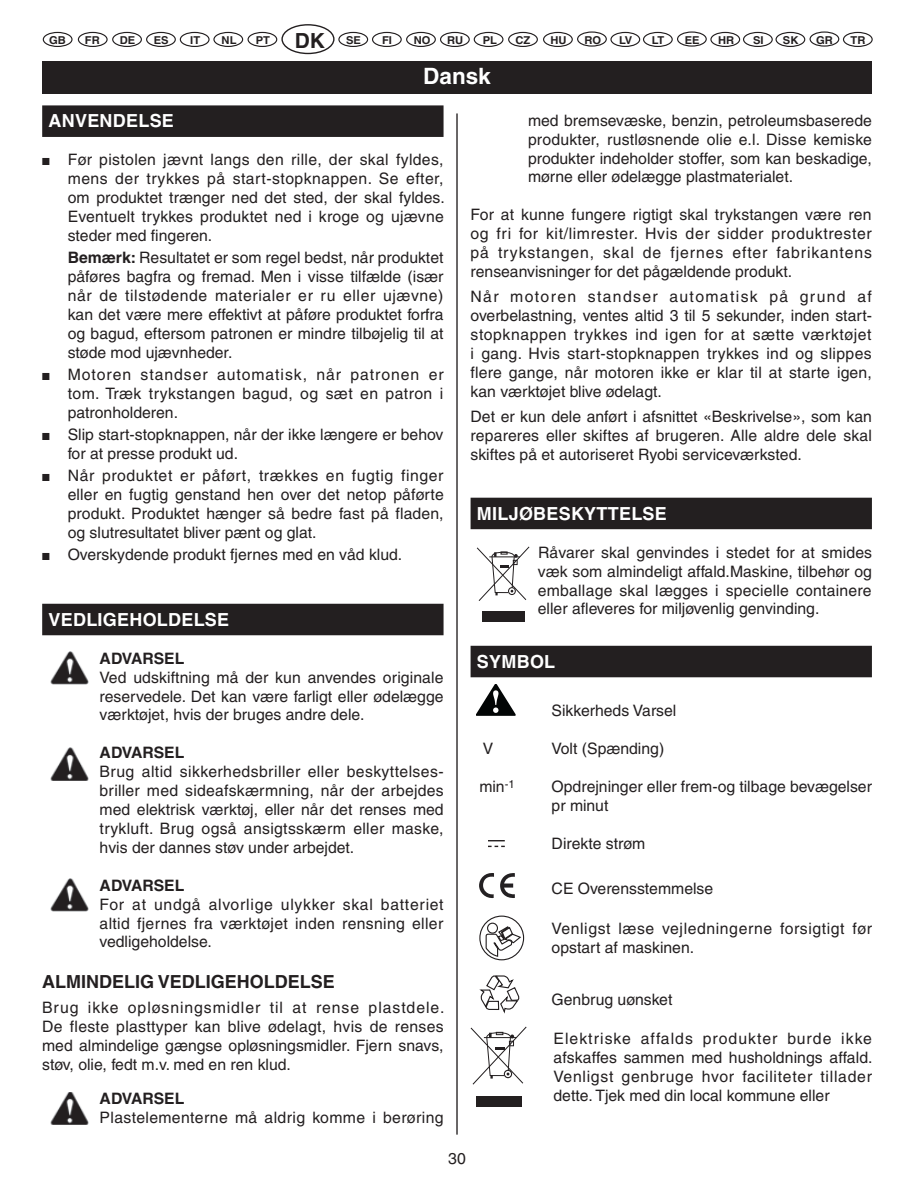
<style>
.page{position:relative;width:916px;height:1195px;background:#fff}
.page>*{position:absolute;margin:0;border:0;box-sizing:border-box;transform-origin:0 0}
.t1{font:700 22.5px "Helvetica";color:#fff}
.t2{font:700 18px "Helvetica";letter-spacing:.015em;color:#fff}
.t3{font:700 18px "Helvetica";color:#231f20}
.t4{font:15.75px/18.9px "Helvetica";color:#231f20;text-align:justify}
.t5{font:15.75px/18.9px "Helvetica";letter-spacing:.04em;color:#231f20}
.t6{font:15.75px "Helvetica";letter-spacing:.02em;color:#231f20}
.t7{font:700 15.75px "Helvetica";color:#231f20}
.t8{font:700 10.8px "Helvetica";color:#231f20}
.s1{font-size:20.93px}
.s2{font-weight:700}
</style>
<div class="page">
<hr style="left:456px;top:113px;width:1px;height:1021px;background:#231f20">
<div style="left:42px;top:61px;width:829px;height:33px;background:#231f20"></div>
<div style="left:281px;top:24px;width:53px;height:30px;border:1px solid #231f20;border-radius:50%"></div>
<div style="left:43px;top:32px;width:29px;height:15px;border:1px solid #231f20;border-radius:50%"></div>
<div style="left:338px;top:32px;width:30px;height:15px;border:1px solid #231f20;border-radius:50%"></div>
<div style="left:372px;top:32px;width:29px;height:15px;border:1px solid #231f20;border-radius:50%"></div>
<div style="left:406px;top:32px;width:30px;height:15px;border:1px solid #231f20;border-radius:50%"></div>
<div style="left:440px;top:32px;width:29px;height:15px;border:1px solid #231f20;border-radius:50%"></div>
<div style="left:473px;top:32px;width:30px;height:15px;border:1px solid #231f20;border-radius:50%"></div>
<div style="left:508px;top:32px;width:30px;height:15px;border:1px solid #231f20;border-radius:50%"></div>
<div style="left:543px;top:32px;width:29px;height:15px;border:1px solid #231f20;border-radius:50%"></div>
<div style="left:610px;top:32px;width:30px;height:15px;border:1px solid #231f20;border-radius:50%"></div>
<div style="left:577px;top:31px;width:29px;height:16px;border:1px solid #231f20;border-radius:50%"></div>
<div style="left:642px;top:32px;width:30px;height:15px;border:1px solid #231f20;border-radius:50%"></div>
<div style="left:710px;top:32px;width:30px;height:15px;border:1px solid #231f20;border-radius:50%"></div>
<svg style="left:677px;top:32px;width:29px;height:14px"></svg>
<div style="left:676px;top:31px;width:30px;height:16px;border:1px solid #231f20;border-radius:50%"></div>
<div style="left:742px;top:32px;width:30px;height:15px;border:1px solid #231f20;border-radius:50%"></div>
<div style="left:775px;top:32px;width:30px;height:15px;border:1px solid #231f20;border-radius:50%"></div>
<div style="left:842px;top:32px;width:30px;height:15px;border:1px solid #231f20;border-radius:50%"></div>
<div style="left:809px;top:31px;width:30px;height:16px;border:1px solid #231f20;border-radius:50%"></div>
<div style="left:78px;top:32px;width:30px;height:15px;border:1px solid #231f20;border-radius:50%"></div>
<div style="left:112px;top:32px;width:30px;height:15px;border:1px solid #231f20;border-radius:50%"></div>
<div style="left:146px;top:32px;width:30px;height:15px;border:1px solid #231f20;border-radius:50%"></div>
<div style="left:180px;top:32px;width:29px;height:15px;border:1px solid #231f20;border-radius:50%"></div>
<div style="left:213px;top:32px;width:30px;height:15px;border:1px solid #231f20;border-radius:50%"></div>
<div style="left:247px;top:32px;width:30px;height:15px;border:1px solid #231f20;border-radius:50%"></div>
<div style="left:42px;top:105px;width:401px;height:32px;background:#231f20"></div>
<div style="left:42px;top:603px;width:401px;height:32px;background:#231f20"></div>
<img style="left:50px;top:651px;width:38px;height:33px">
<img style="left:50px;top:747px;width:38px;height:33px">
<img style="left:50px;top:878px;width:38px;height:33px">
<img style="left:50px;top:1092px;width:38px;height:32px">
<div style="left:470px;top:497px;width:401px;height:32px;background:#231f20"></div>
<div style="left:470px;top:645px;width:401px;height:32px;background:#231f20"></div>
<svg style="left:476px;top:546px;width:54px;height:55px"></svg>
<div style="left:482px;top:611px;width:43px;height:11px;background:#231f20"></div>
<svg style="left:476px;top:684px;width:39px;height:31px"></svg>
<svg style="left:488px;top:840px;width:16px;height:7px"></svg>
<svg style="left:500px;top:873px;width:14px;height:25px"></svg>
<svg style="left:479px;top:873px;width:15px;height:25px"></svg>
<div style="left:479px;top:915px;width:45px;height:45px;border:1px solid #231f20;border-radius:50%"></div>
<div style="left:487px;top:922px;width:11px;height:11px;border:1px solid #231f20;border-radius:50%"></div>
<svg style="left:485px;top:925px;width:37px;height:32px"></svg>
<svg style="left:479px;top:975px;width:40px;height:39px"></svg>
<svg style="left:470px;top:1026px;width:56px;height:59px"></svg>
<div style="left:476px;top:1095px;width:46px;height:11px;background:#231f20"></div>
<p class="t8" style="left:49px;top:36px;width:18px">GB</p>
<p class="t8" style="left:85px;top:36px;width:16px">FR</p>
<p class="t8" style="left:120px;top:36px;width:17px">DE</p>
<p class="t8" style="left:154px;top:36px;width:16px">ES</p>
<p class="t8" style="left:190px;top:36px;width:11px">IT</p>
<p class="t8" style="left:221px;top:36px;width:16px">NL</p>
<p class="t8" style="left:256px;top:36px;width:107px">PT <span class="s1">DK</span> SE</p>
<p class="t8" style="left:382px;top:36px;width:11px">FI</p>
<p class="t8" style="left:414px;top:36px;width:18px">NO</p>
<p class="t8" style="left:447px;top:36px;width:17px">RU</p>
<p class="t8" style="left:482px;top:36px;width:16px">PL</p>
<p class="t8" style="left:515px;top:36px;width:16px">CZ</p>
<p class="t8" style="left:550px;top:36px;width:18px">HU</p>
<p class="t8" style="left:584px;top:36px;width:18px">RO</p>
<p class="t8" style="left:619px;top:36px;width:15px">LV</p>
<p class="t8" style="left:651px;top:36px;width:14px">LT</p>
<p class="t8" style="left:684px;top:36px;width:16px">EE</p>
<p class="t8" style="left:718px;top:36px;width:18px">HR</p>
<p class="t8" style="left:753px;top:36px;width:12px">SI</p>
<p class="t8" style="left:782px;top:36px;width:17px">SK</p>
<p class="t8" style="left:816px;top:36px;width:18px">GR</p>
<p class="t8" style="left:850px;top:36px;width:16px">TR</p>
<h1 class="t1" style="left:423px;top:68px;width:69px">Dansk</h1>
<p class="t2" style="left:49px;top:114px;width:127px">ANVENDELSE</p>
<p class="t4" style="left:68px;top:152px;width:378px;text-indent:-26px">■ Før pistolen jævnt langs den rille, der skal fyldes, mens der trykkes på start-stopknappen. Se efter, om produktet trænger ned det sted, der skal fyldes.<br>Eventuelt trykkes produktet ned i kroge og ujævne steder med fingeren.</p>
<p class="t4" style="left:68px;top:250px;width:377px"><span class="s2">Bemærk:</span> Resultatet er som regel bedst, når produktet påføres bagfra og fremad. Men i visse tilfælde (især når de tilstødende materialer er ru eller ujævne) kan det være mere effektivt at påføre produktet forfra og bagud, eftersom patronen er mindre tilbøjelig til at støde mod ujævnheder.</p>
<p class="t4" style="left:68px;top:366px;width:377px;text-indent:-26px">■ Motoren standser automatisk, når patronen er tom. Træk trykstangen bagud, og sæt en patron i patronholderen.</p>
<p class="t4" style="left:68px;top:426px;width:377px;text-indent:-26px">■ Slip start-stopknappen, når der ikke længere er behov for at presse produkt ud.</p>
<p class="t4" style="left:68px;top:467px;width:377px;text-indent:-26px">■ Når produktet er påført, trækkes en fugtig finger eller en fugtig genstand hen over det netop påførte produkt. Produktet hænger så bedre fast på fladen, og slutresultatet bliver pænt og glat.</p>
<p class="t4" style="left:42px;top:546px;width:361px">■ Overskydende produkt fjernes med en våd klud.</p>
<p class="t2" style="left:49px;top:612px;width:182px">VEDLIGEHOLDELSE</p>
<p class="t7" style="left:100px;top:652px;width:86px">ADVARSEL</p>
<p class="t4" style="left:100px;top:669px;width:345px">Ved udskiftning må der kun anvendes originale reservedele. Det kan være farligt eller ødelægge værktøjet, hvis der bruges andre dele.</p>
<p class="t7" style="left:100px;top:747px;width:86px">ADVARSEL</p>
<p class="t4" style="left:100px;top:763px;width:345px">Brug altid sikkerhedsbriller eller beskyttelses&shy;briller med sideafskærmning, når der arbejdes med elektrisk værktøj, eller når det renses med trykluft. Brug også ansigtsskærm eller maske, hvis der dannes støv under arbejdet.</p>
<p class="t7" style="left:100px;top:879px;width:86px">ADVARSEL</p>
<p class="t4" style="left:100px;top:896px;width:345px">For at undgå alvorlige ulykker skal batteriet altid fjernes fra værktøjet inden rensning eller vedligeholdelse.</p>
<p class="t3" style="left:42px;top:974px;width:294px">ALMINDELIG VEDLIGEHOLDELSE</p>
<p class="t4" style="left:42px;top:999px;width:403px">Brug ikke opløsningsmidler til at rense plastdele.<br>De fleste plasttyper kan blive ødelagt, hvis de renses med almindelige gængse opløsningsmidler. Fjern snavs, støv, olie, fedt m.v. med en ren klud.</p>
<p class="t7" style="left:100px;top:1092px;width:86px">ADVARSEL</p>
<p class="t6" style="left:100px;top:1111px;width:345px">Plastelementerne må aldrig komme i berøring</p>
<p class="t4" style="left:528px;top:112px;width:345px">med bremsevæske, benzin, petroleumsbaserede produkter, rustløsnende olie e.l. Disse kemiske produkter indeholder stoffer, som kan beskadige, mørne eller ødelægge plastmaterialet.</p>
<p class="t4" style="left:470px;top:207px;width:403px">For at kunne fungere rigtigt skal trykstangen være ren og fri for kit/limrester. Hvis der sidder produktrester på trykstangen, skal de fjernes efter fabrikantens renseanvisninger for det pågældende produkt.</p>
<p class="t4" style="left:470px;top:289px;width:403px">Når motoren standser automatisk på grund af overbelastning, ventes altid 3 til 5 sekunder, inden start&shy;stopknappen trykkes ind igen for at sætte værktøjet i gang. Hvis start-stopknappen trykkes ind og slippes flere gange, når motoren ikke er klar til at starte igen, kan værktøjet blive ødelagt.</p>
<p class="t4" style="left:470px;top:408px;width:403px">Det er kun dele anført i afsnittet «Beskrivelse», som kan repareres eller skiftes af brugeren. Alle aldre dele skal skiftes på et autoriseret Ryobi serviceværksted.</p>
<p class="t2" style="left:477px;top:506px;width:191px">MILJØBESKYTTELSE</p>
<p class="t4" style="left:538px;top:544px;width:336px">Råvarer skal genvindes i stedet for at smides væk som almindeligt affald.Maskine, tilbehør og emballage skal lægges i specielle containere eller afleveres for miljøvenlig genvinding.</p>
<p class="t2" style="left:477px;top:654px;width:80px">SYMBOL</p>
<p class="t4" style="left:551px;top:702px;width:126px">Sikkerheds Varsel</p>
<p class="t4" style="left:483px;top:740px;width:12px">V</p>
<p class="t4" style="left:551px;top:740px;width:114px">Volt (Spænding)</p>
<p class="t4" style="left:479px;top:778px;width:37px">min<sup>-1</sup></p>
<p class="t4" style="left:551px;top:778px;width:322px">Opdrejninger eller frem-og tilbage bevægelser pr minut</p>
<p class="t4" style="left:551px;top:835px;width:95px">Direkte strøm</p>
<p class="t4" style="left:551px;top:879px;width:163px">CE Overensstemmelse</p>
<p class="t5" style="left:551px;top:920px;width:322px">Venligst læse vejledningerne forsigtigt før opstart af maskinen.</p>
<p class="t4" style="left:551px;top:990px;width:122px">Genbrug uønsket</p>
<p class="t4" style="left:553px;top:1030px;width:320px">Elektriske affalds produkter burde ikke afskaffes sammen med husholdnings affald.<br>Venligst genbruge hvor faciliteter tillader dette. Tjek med din local kommune eller</p>
<p class="t4" style="left:448px;top:1150px;width:19px">30</p>
</div>
